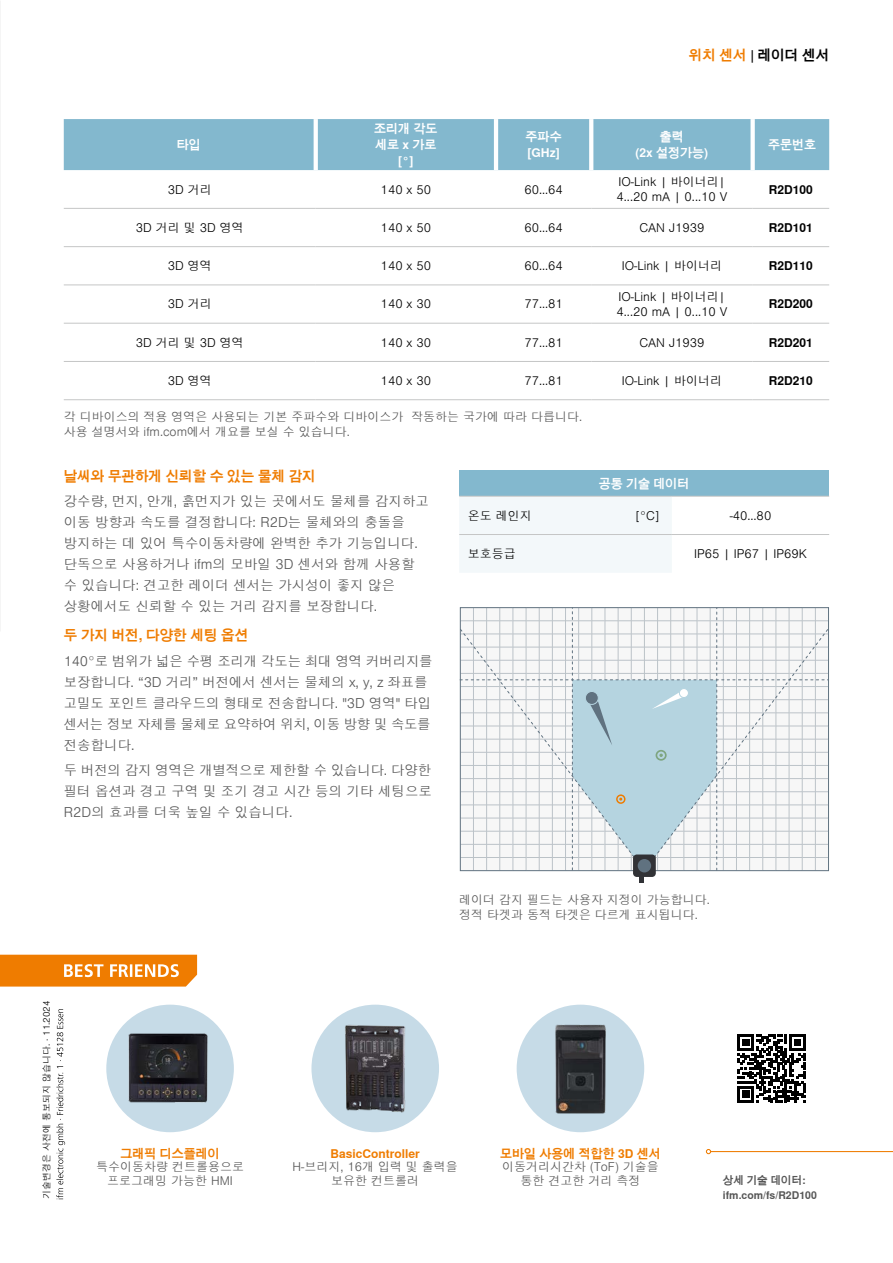
<style>
.page{position:relative;width:893px;height:1263px;background:#fff}
.page>*{position:absolute;margin:0;border:0;box-sizing:border-box;transform-origin:0 0}
.Fließtext{font:300 13.5px/21px "Nimbus Sans Global";color:#565656}
.Fließtext_Headline{font:700 13.5px "Nimbus Sans Global";color:#ef7c00}
.Box_Produktgruppe{font:700 13.5px "Nimbus Sans Global";color:#000}
.Tabellentext_zentriert{font:300 12px "Nimbus Sans Global";color:#000}
.Legende{font:300 12px "Nimbus Sans Global";color:#565656}
.Best_Friends_Fließtext{font:300 12px/13.5px "Nimbus Sans Global";color:#565656;text-align:center}
.Tabellenkopf{font:700 12px "Nimbus Sans Global";color:#fff}
.Best_Friends_Headline_orange{font:700 12px "Nimbus Sans Global";color:#ef7c00}
.BESTELLNUMMER{font:700 12px "Nimbus Sans Global";color:#000}
.Tabellentext_TAB{font:300 12px "Nimbus Sans Global";color:#000}
.QR_Code_linksbündig{font:700 10.5px "Nimbus Sans Global";color:#565656}
.Datum{font:300 9px "Nimbus Sans Global";color:#000}
.s1{color:#ef7c00}
</style>
<div class="page">
<svg style="left:0;top:955px;width:197px;height:31px;background:#f08b1e"></svg>
<img style="left:519px;top:1007px;width:123px;height:123px">
<hr style="left:711px;top:1151px;width:182px;height:1px;background:#ef7c00">
<svg style="left:706px;top:1149px;width:5px;height:5px"></svg>
<svg style="left:738px;top:1034px;width:68px;height:68px"></svg>
<svg style="left:56px;top:1009px;width:9px;height:190px"></svg>
<div style="left:459px;top:471px;width:370px;height:25px;background:#83b8ce"></div>
<div style="left:459px;top:497px;width:213px;height:75px;background:#f3f8fa"></div>
<hr style="left:459px;top:496px;width:213px;height:1px;background:#c5c6c6">
<hr style="left:672px;top:496px;width:157px;height:1px;background:#c5c6c6">
<hr style="left:459px;top:534px;width:213px;height:1px;background:#c5c6c6">
<hr style="left:672px;top:534px;width:157px;height:1px;background:#c5c6c6">
<div style="left:64px;top:119px;width:765px;height:51px;background:#83b8ce"></div>
<hr style="left:494px;top:119px;width:4px;height:51px;background:#fff">
<svg style="left:589px;top:119px;width:4px;height:51px"></svg>
<svg style="left:314px;top:119px;width:4px;height:51px"></svg>
<div style="left:750px;top:119px;width:5px;height:51px;background:#fff"></div>
<hr style="left:64px;top:208px;width:252px;height:1px;background:#c5c6c6">
<hr style="left:316px;top:208px;width:180px;height:1px;background:#c5c6c6">
<hr style="left:496px;top:208px;width:95px;height:1px;background:#c5c6c6">
<hr style="left:591px;top:208px;width:162px;height:1px;background:#c5c6c6">
<hr style="left:753px;top:208px;width:76px;height:1px;background:#c5c6c6">
<hr style="left:64px;top:246px;width:252px;height:1px;background:#c5c6c6">
<hr style="left:316px;top:246px;width:180px;height:1px;background:#c5c6c6">
<hr style="left:496px;top:246px;width:95px;height:1px;background:#c5c6c6">
<hr style="left:591px;top:246px;width:162px;height:1px;background:#c5c6c6">
<hr style="left:753px;top:246px;width:76px;height:1px;background:#c5c6c6">
<hr style="left:64px;top:285px;width:252px;height:1px;background:#c5c6c6">
<hr style="left:316px;top:285px;width:180px;height:1px;background:#c5c6c6">
<hr style="left:496px;top:285px;width:95px;height:1px;background:#c5c6c6">
<hr style="left:591px;top:285px;width:162px;height:1px;background:#c5c6c6">
<hr style="left:753px;top:285px;width:76px;height:1px;background:#c5c6c6">
<hr style="left:64px;top:323px;width:252px;height:1px;background:#c5c6c6">
<hr style="left:316px;top:323px;width:180px;height:1px;background:#c5c6c6">
<hr style="left:496px;top:323px;width:95px;height:1px;background:#c5c6c6">
<hr style="left:591px;top:323px;width:162px;height:1px;background:#c5c6c6">
<hr style="left:753px;top:323px;width:76px;height:1px;background:#c5c6c6">
<hr style="left:64px;top:361px;width:252px;height:1px;background:#c5c6c6">
<hr style="left:316px;top:361px;width:180px;height:1px;background:#c5c6c6">
<hr style="left:496px;top:361px;width:95px;height:1px;background:#c5c6c6">
<hr style="left:591px;top:361px;width:162px;height:1px;background:#c5c6c6">
<hr style="left:753px;top:361px;width:76px;height:1px;background:#c5c6c6">
<hr style="left:64px;top:399px;width:252px;height:1px;background:#c5c6c6">
<hr style="left:316px;top:399px;width:180px;height:1px;background:#c5c6c6">
<hr style="left:496px;top:399px;width:95px;height:1px;background:#c5c6c6">
<hr style="left:591px;top:399px;width:162px;height:1px;background:#c5c6c6">
<hr style="left:753px;top:399px;width:76px;height:1px;background:#c5c6c6">
<img style="left:106px;top:1005px;width:128px;height:127px;border-radius:64px">
<img style="left:311px;top:1005px;width:128px;height:127px;border-radius:64px">
<svg style="left:460px;top:608px;width:368px;height:274px"></svg>
<div style="left:679px;top:688px;width:10px;height:10px;background:#fff;border-radius:50%"></div>
<div style="left:679px;top:688px;width:10px;height:10px;border:1px solid #b5d4e0;border-radius:50%"></div>
<p class="Box_Produktgruppe" style="left:689px;top:47px;width:142px"><span class="s1">위치 센서</span> | 레이더 센서</p>
<p class="Tabellenkopf" style="left:177px;top:138px;width:25px">타입</p>
<p class="Tabellenkopf" style="left:374px;top:122px;width:65px">조리개 각도</p>
<p class="Tabellenkopf" style="left:375px;top:138px;width:63px">세로 x 가로</p>
<p class="Tabellenkopf" style="left:398px;top:154px;width:17px">[°]</p>
<p class="Tabellenkopf" style="left:526px;top:130px;width:37px">주파수</p>
<p class="Tabellenkopf" style="left:528px;top:146px;width:34px">[GHz]</p>
<p class="Tabellenkopf" style="left:660px;top:130px;width:25px">출력</p>
<p class="Tabellenkopf" style="left:636px;top:146px;width:74px">(2x 설정가능)</p>
<p class="Tabellenkopf" style="left:768px;top:138px;width:49px">주문번호</p>
<p class="Tabellentext_zentriert" style="left:168px;top:182px;width:45px">3D 거리</p>
<p class="Tabellentext_zentriert" style="left:381px;top:182px;width:52px">140 x 50</p>
<p class="Tabellentext_zentriert" style="left:524px;top:182px;width:40px">60...64</p>
<p class="Tabellentext_zentriert" style="left:618px;top:174px;width:108px">IO-Link | 바이너리|</p>
<p class="Tabellentext_zentriert" style="left:617px;top:190px;width:112px">4...20 mA | 0...10 V</p>
<p class="BESTELLNUMMER" style="left:769px;top:182px;width:45px">R2D100</p>
<p class="Tabellentext_zentriert" style="left:136px;top:221px;width:109px">3D 거리 및 3D 영역</p>
<p class="Tabellentext_zentriert" style="left:381px;top:221px;width:52px">140 x 50</p>
<p class="Tabellentext_zentriert" style="left:524px;top:221px;width:40px">60...64</p>
<p class="Tabellentext_zentriert" style="left:639px;top:221px;width:67px">CAN J1939</p>
<p class="BESTELLNUMMER" style="left:769px;top:221px;width:45px">R2D101</p>
<p class="Tabellentext_zentriert" style="left:168px;top:259px;width:45px">3D 영역</p>
<p class="Tabellentext_zentriert" style="left:381px;top:259px;width:52px">140 x 50</p>
<p class="Tabellentext_zentriert" style="left:524px;top:259px;width:40px">60...64</p>
<p class="Tabellentext_zentriert" style="left:622px;top:259px;width:102px">IO-Link | 바이너리</p>
<p class="BESTELLNUMMER" style="left:769px;top:259px;width:45px">R2D110</p>
<p class="Tabellentext_zentriert" style="left:168px;top:297px;width:45px">3D 거리</p>
<p class="Tabellentext_zentriert" style="left:381px;top:297px;width:52px">140 x 30</p>
<p class="Tabellentext_zentriert" style="left:524px;top:297px;width:40px">77...81</p>
<p class="Tabellentext_zentriert" style="left:618px;top:289px;width:108px">IO-Link | 바이너리|</p>
<p class="Tabellentext_zentriert" style="left:617px;top:305px;width:112px">4...20 mA | 0...10 V</p>
<p class="BESTELLNUMMER" style="left:769px;top:297px;width:45px">R2D200</p>
<p class="Tabellentext_zentriert" style="left:136px;top:335px;width:109px">3D 거리 및 3D 영역</p>
<p class="Tabellentext_zentriert" style="left:381px;top:335px;width:52px">140 x 30</p>
<p class="Tabellentext_zentriert" style="left:524px;top:335px;width:40px">77...81</p>
<p class="Tabellentext_zentriert" style="left:639px;top:335px;width:67px">CAN J1939</p>
<p class="BESTELLNUMMER" style="left:769px;top:335px;width:45px">R2D201</p>
<p class="Tabellentext_zentriert" style="left:168px;top:374px;width:45px">3D 영역</p>
<p class="Tabellentext_zentriert" style="left:381px;top:374px;width:52px">140 x 30</p>
<p class="Tabellentext_zentriert" style="left:524px;top:374px;width:40px">77...81</p>
<p class="Tabellentext_zentriert" style="left:622px;top:374px;width:102px">IO-Link | 바이너리</p>
<p class="BESTELLNUMMER" style="left:769px;top:374px;width:45px">R2D210</p>
<p class="Legende" style="left:64px;top:410px;width:520px">각 디바이스의 적용 영역은 사용되는 기본 주파수와 디바이스가 작동하는 국가에 따라 다릅니다.</p>
<p class="Legende" style="left:64px;top:425px;width:288px">사용 설명서와 ifm.com에서 개요를 보실 수 있습니다.</p>
<p class="Fließtext_Headline" style="left:64px;top:468px;width:254px">날씨와 무관하게 신뢰할 수 있는 물체 감지</p>
<p class="Fließtext" style="left:64px;top:491px;width:367px">강수량, 먼지, 안개, 흙먼지가 있는 곳에서도 물체를 감지하고 이동 방향과 속도를 결정합니다: R2D는 물체와의 충돌을 방지하는 데 있어 특수이동차량에 완벽한 추가 기능입니다. 단독으로 사용하거나 ifm의 모바일 3D 센서와 함께 사용할 수 있습니다: 견고한 레이더 센서는 가시성이 좋지 않은 상황에서도 신뢰할 수 있는 거리 감지를 보장합니다.</p>
<p class="Fließtext_Headline" style="left:64px;top:628px;width:186px">두 가지 버전, 다양한 세팅 옵션</p>
<p class="Fließtext" style="left:64px;top:650px;width:370px">140°로 범위가 넓은 수평 조리개 각도는 최대 영역 커버리지를 보장합니다. “3D 거리” 버전에서 센서는 물체의 x, y, z 좌표를 고밀도 포인트 클라우드의 형태로 전송합니다. "3D 영역" 타입 센서는 정보 자체를 물체로 요약하여 위치, 이동 방향 및 속도를 전송합니다.</p>
<p class="Fließtext" style="left:64px;top:760px;width:370px;text-align:justify">두 버전의 감지 영역은 개별적으로 제한할 수 있습니다. 다양한 필터 옵션과 경고 구역 및 조기 경고 시간 등의 기타 세팅으로 R2D의 효과를 더욱 높일 수 있습니다.</p>
<p class="Tabellenkopf" style="left:599px;top:477px;width:92px">공통 기술 데이터</p>
<p class="Tabellentext_TAB" style="left:468px;top:509px;width:65px">온도 레인지</p>
<p class="Tabellentext_TAB" style="left:636px;top:509px;width:25px">[°C]</p>
<p class="Tabellentext_zentriert" style="left:730px;top:509px;width:43px">-40…80</p>
<p class="Tabellentext_TAB" style="left:468px;top:547px;width:49px">보호등급</p>
<p class="Tabellentext_zentriert" style="left:694px;top:547px;width:114px">IP65 | IP67 | IP69K</p>
<p class="Legende" style="left:459px;top:893px;width:252px">레이더 감지 필드는 사용자 지정이 가능합니다.</p>
<p class="Legende" style="left:459px;top:908px;width:240px">정적 타겟과 동적 타겟은 다르게 표시됩니다.</p>
<p class="Datum" style="left:41px;top:1199px;width:200px;rotate:-90deg">기술변경은 사전에 통보되지 않습니다. · 11.2024</p>
<p class="Best_Friends_Headline_orange" style="left:120px;top:1147px;width:101px">그래픽 디스플레이</p>
<p class="Best_Friends_Fließtext" style="left:96px;top:1160px;width:149px">특수이동차량 컨트롤용으로 프로그래밍 가능한 HMI</p>
<p class="Best_Friends_Headline_orange" style="left:331px;top:1147px;width:91px">BasicController</p>
<p class="Best_Friends_Fließtext" style="left:293px;top:1160px;width:167px">H-브리지, 16개 입력 및 출력을 보유한 컨트롤러</p>
<p class="Best_Friends_Headline_orange" style="left:500px;top:1147px;width:162px">모바일 사용에 적합한 3D 센서</p>
<p class="Best_Friends_Fließtext" style="left:502px;top:1160px;width:158px">이동거리시간차 (ToF) 기술을 통한 견고한 거리 측정</p>
<p class="QR_Code_linksbündig" style="left:723px;top:1174px;width:84px">상세 기술 데이터:</p>
<p class="QR_Code_linksbündig" style="left:723px;top:1189px;width:95px">ifm.com/fs/R2D100</p>
</div>
